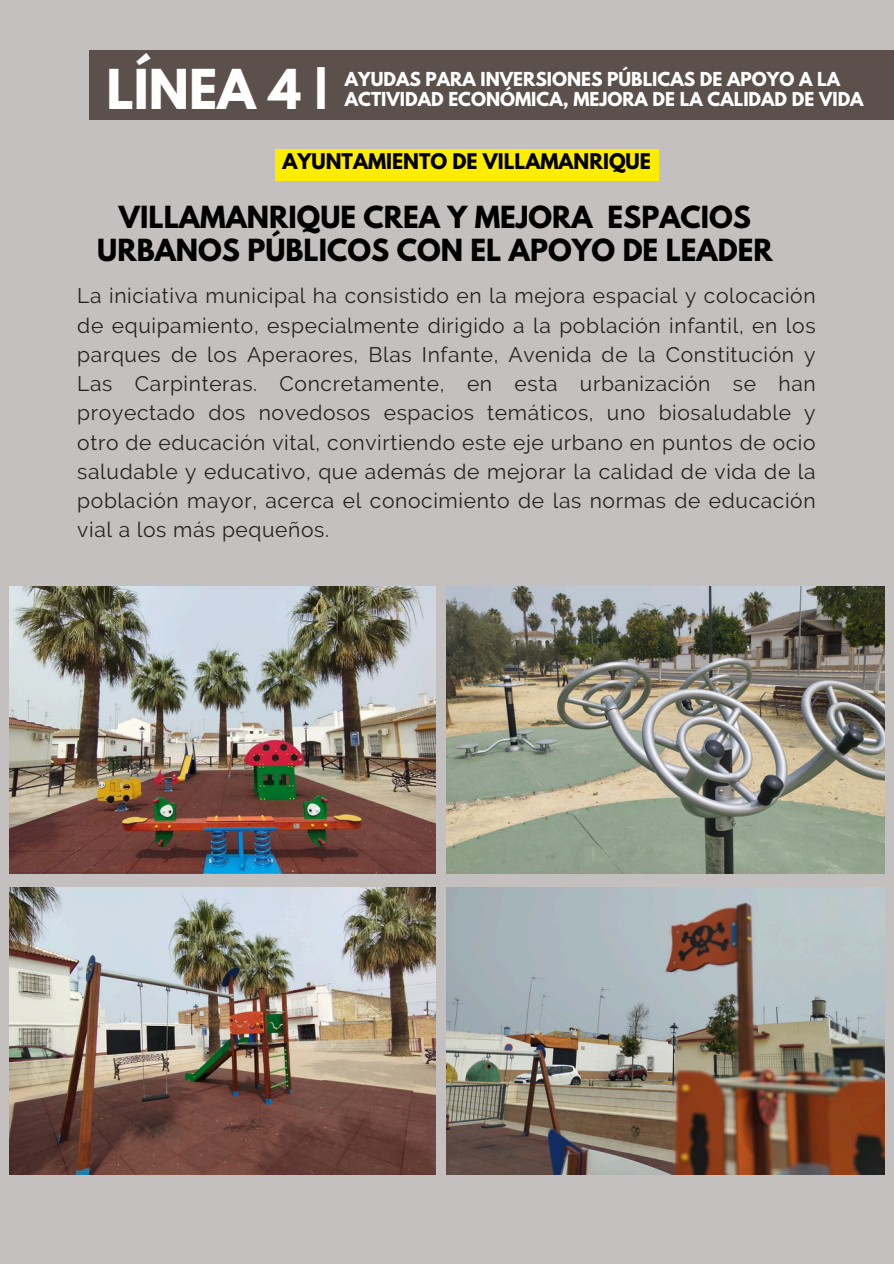
<style>
.page{position:relative;width:894px;height:1264px;background:#fff}
.page>*{position:absolute;margin:0;border:0;box-sizing:border-box;transform-origin:0 0}
.t1{font:700 48.75px "League Spartan";color:#fff}
.t2{font:700 27px/32.7px "League Spartan";color:#000;text-align:center}
.t3{font:21px/29.2px "Raleway";letter-spacing:.03em;color:#232321;text-align:justify}
.t4{font:700 19.2px "League Spartan";color:#000}
.t5{font:700 17.1px/20.1px "League Spartan";color:#fff}
</style>
<div class="page">
<div style="left:0;top:0;width:893px;height:1263px;background:#c4c0bf"></div>
<div style="left:89px;top:50px;width:804px;height:70px;background:#5b504c"></div>
<img style="left:446px;top:887px;width:438px;height:287px">
<img style="left:9px;top:887px;width:426px;height:287px">
<div style="left:275px;top:149px;width:383px;height:32px;background:#ffed00"></div>
<img style="left:9px;top:586px;width:426px;height:287px">
<img style="left:446px;top:586px;width:438px;height:287px">
<h3 class="t1" style="left:106px;top:65px;width:223px">LÍNEA 4 |</h3>
<h2 class="t5" style="left:345px;top:71px;width:520px">AYUDAS PARA INVERSIONES PÚBLICAS DE APOYO A LA<br>ACTIVIDAD ECONÓMICA, MEJORA DE LA CALIDAD DE VIDA</h2>
<p class="t4" style="left:282px;top:152px;width:370px">AYUNTAMIENTO DE VILLAMANRIQUE</p>
<h4 class="t2" style="left:97px;top:204px;width:676px">VILLAMANRIQUE CREA Y MEJORA ESPACIOS<br>URBANOS PÚBLICOS CON EL APOYO DE LEADER</h4>
<p class="t3" style="left:77px;top:281px;width:739px">La iniciativa municipal ha consistido en la mejora espacial y colocación de equipamiento, especialmente dirigido a la población infantil, en los parques de los Aperaores, Blas Infante, Avenida de la Constitución y Las Carpinteras. Concretamente, en esta urbanización se han proyectado dos novedosos espacios temáticos, uno biosaludable y otro de educación vital, convirtiendo este eje urbano en puntos de ocio saludable y educativo, que además de mejorar la calidad de vida de la población mayor, acerca el conocimiento de las normas de educación vial a los más pequeños.</p>
</div>
